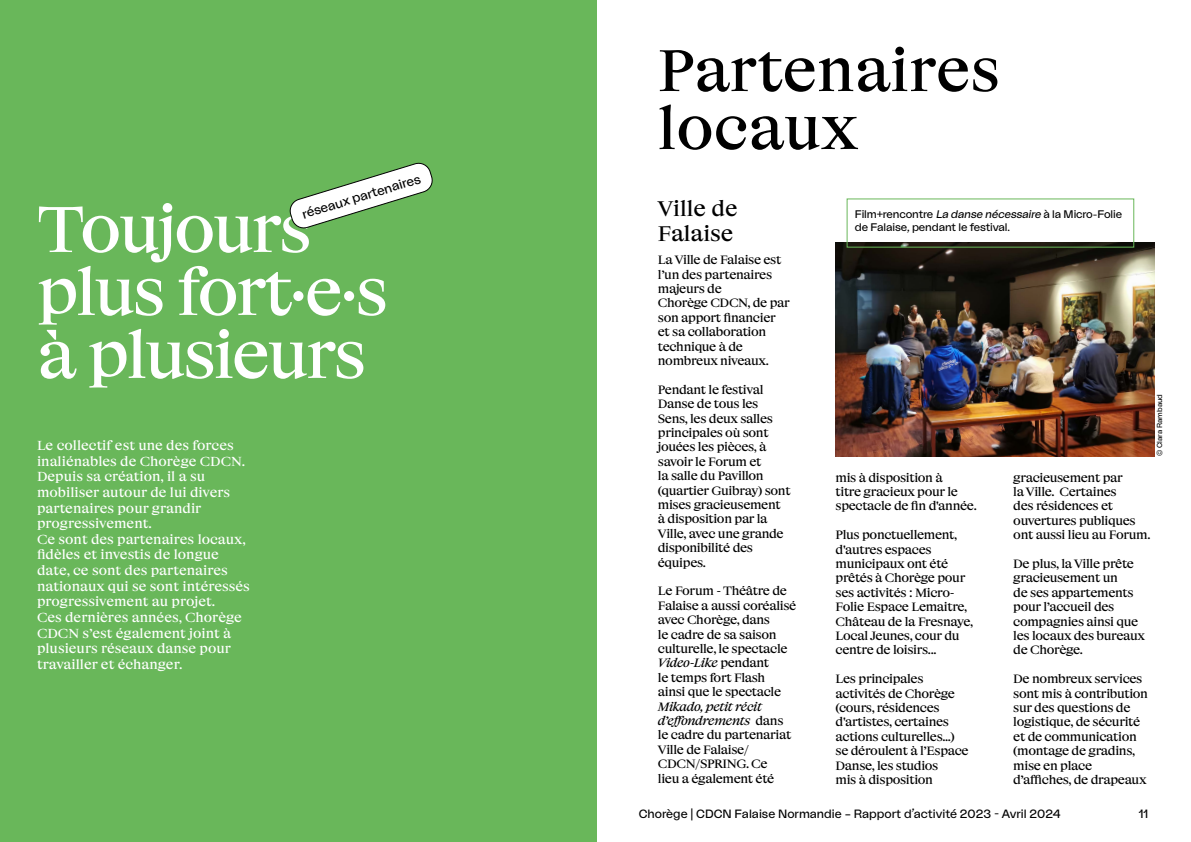
<style>
.page{position:relative;width:1191px;height:842px;background:#fff}
.page>*{position:absolute;margin:0;border:0;box-sizing:border-box;transform-origin:0 0}
.t1{font:64px/63px "Big Daily Short";letter-spacing:-.04em;color:#fff}
.t2{font:58px/58px "Big Daily Short";color:#000}
.t3{font:21px/25.2px "Big Daily Short";color:#000}
.t4{font:13px/15.6px "Big Daily Short";color:#fff}
.t5{font:13px "La Nord";color:#000}
.t6{font:12px/14.4px "Big Daily Short";letter-spacing:-.03em;color:#000}
.t7{font:12px "La Nord";color:#000}
.t8{font:11px/13.2px "La Nord";letter-spacing:-.01em;color:#000}
.t9{font:7.3px "La Nord";color:#000}
.s1{font-style:italic}
</style>
<div class="page">
<div style="left:0;top:0;width:596px;height:842px;background:#69b75a"></div>
<svg style="left:289px;top:162px;width:144px;height:67px"></svg>
<img style="left:835px;top:242px;width:319px;height:214px">
<div style="left:846px;top:198px;width:288px;height:50px;border:1px solid #69b75a"></div>
<p class="t5" style="left:300px;top:206px;width:125px;rotate:-17deg">réseaux partenaires</p>
<h1 class="t1" style="left:37px;top:195px;width:353px">Toujours plus fort·e·s à plusieurs</h1>
<p class="t4" style="left:37px;top:437px;width:214px">Le collectif est une des forces inaliénables de Chorège CDCN.<br>Depuis sa création, il a su mobiliser autour de lui divers partenaires pour grandir progressivement.<br>Ce sont des partenaires locaux, fidèles et investis de longue date, ce sont des partenaires nationaux qui se sont intéressés progressivement au projet.<br>Ces dernières années, Chorège<br>CDCN s’est également joint à plusieurs réseaux danse pour travailler et échanger.</p>
<h2 class="t2" style="left:658px;top:39px;width:344px">Partenaires locaux</h2>
<h3 class="t3" style="left:658px;top:195px;width:81px">Ville de<br>Falaise</h3>
<p class="t6" style="left:658px;top:252px;width:134px">La Ville de Falaise est l’un des partenaires majeurs de<br>Chorège CDCN, de par son apport financier et sa collaboration technique à de nombreux niveaux.</p>
<p class="t6" style="left:658px;top:382px;width:134px">Pendant le festival<br>Danse de tous les<br>Sens, les deux salles principales où sont jouées les pièces, à savoir le Forum et<br>la salle du Pavillon (quartier Guibray) sont mises gracieusement à disposition par la<br>Ville, avec une grande disponibilité des équipes.</p>
<p class="t6" style="left:658px;top:583px;width:140px">Le Forum - Théâtre de<br>Falaise a aussi coréalisé avec Chorège, dans<br>le cadre de sa saison culturelle, le spectacle<br><span class="s1">Video-Like</span> pendant<br>le temps fort Flash<br>ainsi que le spectacle</p>
<p class="t6" style="left:658px;top:698px;width:135px"><span class="s1">Mikado, petit récit d’effondrements</span> dans le cadre du partenariat<br>Ville de Falaise/<br>CDCN/SPRING. Ce lieu a également été</p>
<p class="t8" style="left:855px;top:207px;width:269px">Film+rencontre <span class="s1">La danse nécessaire</span> à la Micro-Folie de Falaise, pendant le festival.</p>
<p class="t9" style="left:1154px;top:456px;width:64px;rotate:-90deg">© Clara Rambaud</p>
<p class="t6" style="left:835px;top:470px;width:143px">mis à disposition à<br>titre gracieux pour le spectacle de fin d'année.</p>
<p class="t6" style="left:835px;top:527px;width:139px">Plus ponctuellement, d'autres espaces municipaux ont été prêtés à Chorège pour ses activités : Micro-<br>Folie Espace Lemaitre,<br>Château de la Fresnaye,<br>Local Jeunes, cour du centre de loisirs...</p>
<p class="t6" style="left:835px;top:671px;width:135px">Les principales activités de Chorège (cours, résidences d'artistes, certaines actions culturelles...) se déroulent à l’Espace<br>Danse, les studios<br>mis à disposition</p>
<p class="t6" style="left:1013px;top:470px;width:139px">gracieusement par<br>la Ville. Certaines<br>des résidences et ouvertures publiques ont aussi lieu au Forum.</p>
<p class="t6" style="left:1013px;top:556px;width:133px">De plus, la Ville prête gracieusement un<br>de ses appartements pour l’accueil des compagnies ainsi que les locaux des bureaux de Chorège.</p>
<p class="t6" style="left:1013px;top:671px;width:136px">De nombreux services sont mis à contribution sur des questions de logistique, de sécurité et de communication (montage de gradins, mise en place d’affiches, de drapeaux</p>
<p class="t7" style="left:639px;top:806px;width:424px">Chorège | CDCN Falaise Normandie – Rapport d’activité 2023 - Avril 2024</p>
<p class="t7" style="left:1138px;top:806px;width:11px">11</p>
</div>
